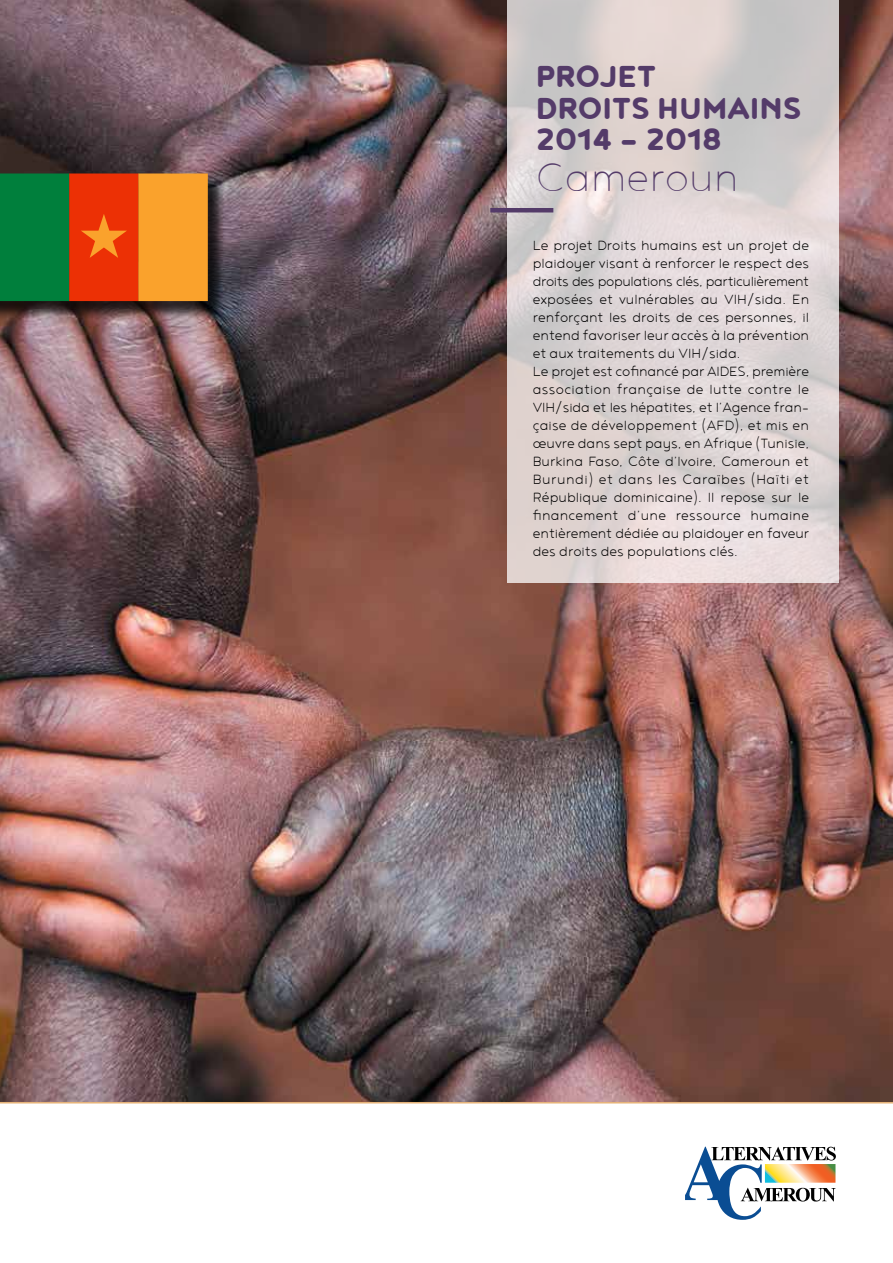
<style>
.page{position:relative;width:893px;height:1263px;background:#fff}
.page>*{position:absolute;margin:0;border:0;box-sizing:border-box;transform-origin:0 0}
.t1{font:200 48px "Noyh R";color:#543b69}
.t2{font:800 37.5px/31.5px "Noyh R";color:#543b69}
.t3{font:300 16.5px/18px "Noyh R";color:#000}
</style>
<div class="page">
<img style="left:0;top:0;width:893px;height:1103px">
<svg style="left:507px;top:0;width:332px;height:583px;background:#dbd3d2"></svg>
<hr style="left:490px;top:208px;width:63px;height:4px;background:#543b69">
<div style="left:0;top:176px;width:88px;height:144px;background:#000;opacity:.75"></div>
<div style="left:71px;top:176px;width:86px;height:144px;background:#000;opacity:.75"></div>
<div style="left:141px;top:176px;width:85px;height:144px;background:#000;opacity:.75"></div>
<svg style="left:0;top:173px;width:208px;height:128px;background:#a07325"></svg>
<svg style="left:685px;top:1147px;width:151px;height:73px"></svg>
<h2 class="t2" style="left:536px;top:60px;width:267px">PROJET<br>DROITS HUMAINS<br>2014 - 2018</h2>
<h1 class="t1" style="left:536px;top:151px;width:204px">Cameroun</h1>
<p class="t3" style="left:533px;top:235px;width:278px">Le projet Droits humains est un projet de plaidoyer visant à renforcer le respect des droits des populations clés, particulièrement exposées et vulnérables au VIH/sida. En renforçant les droits de ces personnes, il entend favoriser leur accès à la prévention et aux traitements du VIH/sida.<br>Le projet est cofinancé par AIDES, première association française de lutte contre le VIH/sida et les hépatites, et l’Agence fran&shy;çaise de développement (AFD), et mis en œuvre dans sept pays, en Afrique (Tunisie, Burkina Faso, Côte d’Ivoire, Cameroun et Burundi) et dans les Caraïbes (Haïti et République dominicaine). Il repose sur le financement d’une ressource humaine entièrement dédiée au plaidoyer en faveur des droits des populations clés.</p>
</div>
